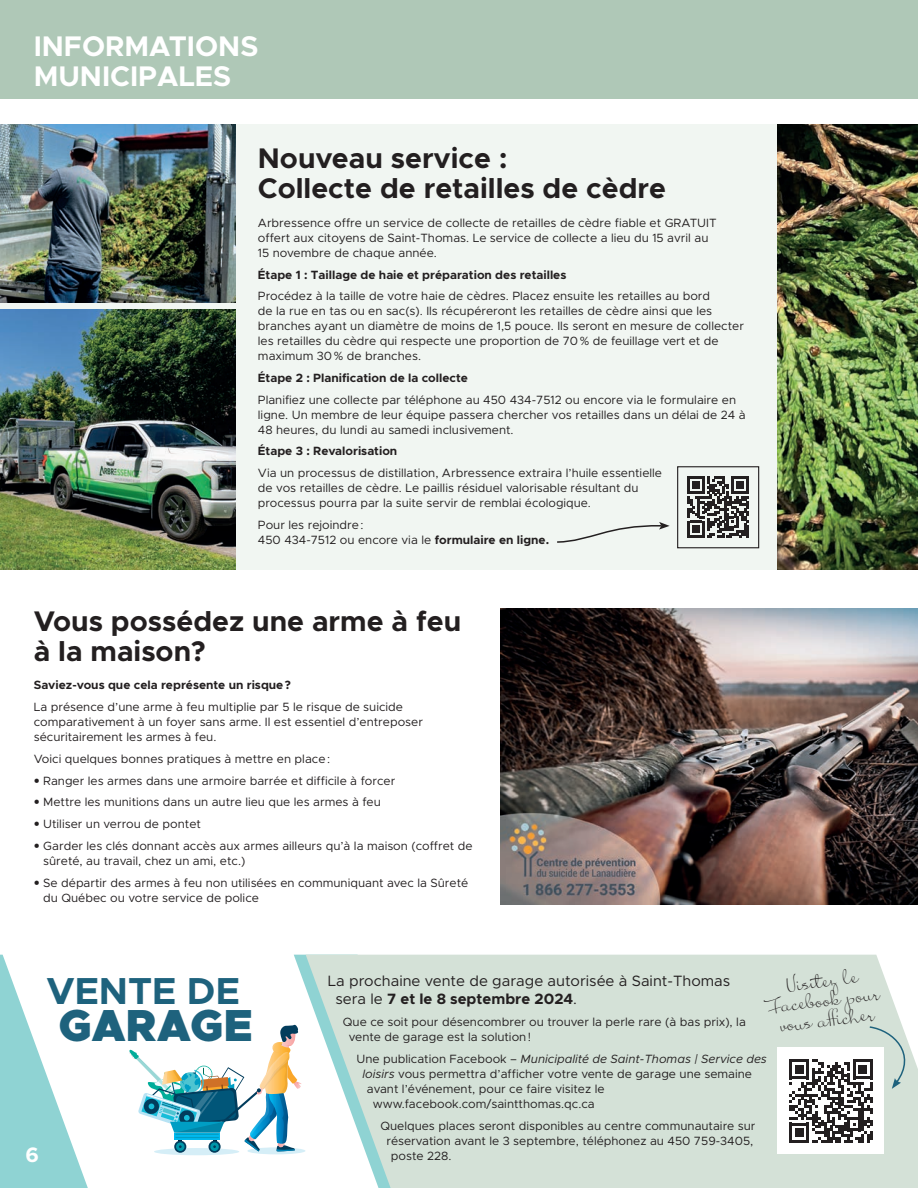
<style>
.page{position:relative;width:918px;height:1188px;background:#fff}
.page>*{position:absolute;margin:0;border:0;box-sizing:border-box;transform-origin:0 0}
.t1{font:900 45.15px "Metropolis";color:#1e627d}
.t2{font:700 37.8px "Metropolis";color:#1e627d}
.t3{font:700 28.5px/30px "Metropolis";color:#231f20}
.t4{font:700 28.5px/30px "Metropolis";color:#fff}
.t5{font:700 21px "Metropolis";color:#fff}
.t6{font:18.75px/19.5px "Mrs Blackfort Pro";color:#231f20;text-align:center}
.t7{font:15px/18px "Metropolis";color:#231f20}
.t8{font:12px/15px "Metropolis";color:#231f20}
.t9{font:700 12px "Metropolis";color:#231f20}
.t10{font:italic 12px "Metropolis";color:#231f20}
.s1{font-weight:700}
.s2{font-family:"Avenir";font-weight:900}
.s3{font-style:normal}
.s4{font-style:italic}
</style>
<div class="page">
<div style="left:0;top:0;width:918px;height:99px;background:#afc8b7"></div>
<svg style="left:0;top:955px;width:88px;height:233px"></svg>
<div style="left:442px;top:955px;width:476px;height:233px;background:#d4e1d7"></div>
<svg style="left:129px;top:955px;width:313px;height:233px"></svg>
<div style="left:778px;top:1048px;width:106px;height:106px;background:#fff"></div>
<svg style="left:789px;top:1025px;width:128px;height:118px"></svg>
<div style="left:0;top:124px;width:918px;height:446px;background:#f1f6f2"></div>
<svg style="left:687px;top:477px;width:62px;height:61px"></svg>
<div style="left:677px;top:466px;width:82px;height:82px;border:1px solid #231f20"></div>
<img style="left:778px;top:124px;width:140px;height:446px">
<svg style="left:557px;top:522px;width:113px;height:21px"></svg>
<img style="left:0;top:124px;width:235px;height:178px">
<img style="left:0;top:310px;width:235px;height:260px">
<img style="left:500px;top:608px;width:418px;height:297px">
<h3 class="t4" style="left:34px;top:32px;width:226px">INFORMATIONS<br>MUNICIPALES</h3>
<h3 class="t3" style="left:258px;top:143px;width:410px">Nouveau service :<br>Collecte de retailles de cèdre</h3>
<p class="t8" style="left:258px;top:215px;width:460px">Arbressence offre un service de collecte de retailles de cèdre fiable et GRATUIT offert aux citoyens de Saint-Thomas. Le service de collecte a lieu du 15 avril au<br>15 novembre de chaque année.</p>
<p class="t9" style="left:258px;top:267px;width:310px">Étape 1 : Taillage de haie et préparation des retailles</p>
<p class="t8" style="left:258px;top:289px;width:488px">Procédez à la taille de votre haie de cèdres. Placez ensuite les retailles au bord<br>de la rue en tas ou en sac(s). Ils récupéreront les retailles de cèdre ainsi que les branches ayant un diamètre de moins de 1,5 pouce. Ils seront en mesure de collecter les retailles du cèdre qui respecte une proportion de 70% de feuillage vert et de maximum 30% de branches.</p>
<p class="t9" style="left:258px;top:370px;width:212px">Étape 2 : Planification de la collecte</p>
<p class="t8" style="left:258px;top:392px;width:489px">Planifiez une collecte par téléphone au 450 434-7512 ou encore via le formulaire en ligne. Un membre de leur équipe passera chercher vos retailles dans un délai de 24 à<br>48 heures, du lundi au samedi inclusivement.</p>
<p class="t9" style="left:258px;top:444px;width:141px">Étape 3 : Revalorisation</p>
<p class="t8" style="left:258px;top:466px;width:406px">Via un processus de distillation, Arbressence extraira l’huile essentielle de vos retailles de cèdre. Le paillis résiduel valorisable résultant du processus pourra par la suite servir de remblai écologique.</p>
<p class="t8" style="left:258px;top:517px;width:293px">Pour les rejoindre:<br>450 434-7512 ou encore via le <span class="s1">formulaire en ligne.</span></p>
<h3 class="t3" style="left:34px;top:606px;width:429px">Vous possédez une arme à feu à la maison?</h3>
<p class="t9" style="left:34px;top:678px;width:259px">Saviez-vous que cela représente un risque?</p>
<p class="t8" style="left:34px;top:699px;width:391px">La présence d’une arme à feu multiplie par 5 le risque de suicide comparativement à un foyer sans arme. Il est essentiel d’entreposer sécuritairement les armes à feu.</p>
<p class="t8" style="left:34px;top:751px;width:298px">Voici quelques bonnes pratiques à mettre en place:</p>
<p class="t8" style="left:34px;top:773px;width:363px"><span class="s2">•</span> Ranger les armes dans une armoire barrée et difficile à forcer</p>
<p class="t8" style="left:34px;top:795px;width:349px"><span class="s2">•</span> Mettre les munitions dans un autre lieu que les armes à feu</p>
<p class="t8" style="left:34px;top:816px;width:169px"><span class="s2">•</span> Utiliser un verrou de pontet</p>
<p class="t8" style="left:43px;top:838px;width:431px;text-indent:-9px"><span class="s2">•</span> Garder les clés donnant accès aux armes ailleurs qu’à la maison (coffret de sûreté, au travail, chez un ami, etc.)</p>
<p class="t8" style="left:43px;top:875px;width:427px;text-indent:-9px"><span class="s2">•</span> Se départir des armes à feu non utilisées en communiquant avec la Sûreté du Québec ou votre service de police</p>
<h3 class="t5" style="left:26px;top:1141px;width:15px">6</h3>
<h3 class="t6" style="left:761px;top:978px;width:118px;rotate:-7deg">Visitez le<br>Facebook pour vous afficher</h3>
<h2 class="t2" style="left:46px;top:967px;width:195px">VENTE DE</h2>
<p class="t7" style="left:335px;top:972px;width:396px;text-indent:-8px">La prochaine vente de garage autorisée à Saint-Thomas sera le <span class="s1">7 et le 8 septembre 2024</span>.</p>
<p class="t8" style="left:349px;top:1014px;width:398px;text-indent:-6px">Que ce soit pour désencombrer ou trouver la perle rare (à bas prix), la vente de garage est la solution!</p>
<p class="t10" style="left:356px;top:1051px;width:412px"><span class="s3">Une publication Facebook –</span> Municipalité de Saint-Thomas | Service des</p>
<p class="t8" style="left:362px;top:1066px;width:391px"><span class="s4">loisirs</span> vous permettra d’afficher votre vente de garage une semaine</p>
<p class="t8" style="left:367px;top:1081px;width:239px">avant l’événement, pour ce faire visitez le</p>
<p class="t8" style="left:373px;top:1096px;width:223px">www.facebook.com/saintthomas.qc.ca</p>
<p class="t8" style="left:380px;top:1118px;width:377px">Quelques places seront disponibles au centre communautaire sur</p>
<p class="t8" style="left:386px;top:1133px;width:368px">réservation avant le 3 septembre, téléphonez au 450 759-3405,</p>
<p class="t8" style="left:391px;top:1148px;width:62px">poste 228.</p>
<h1 class="t1" style="left:58px;top:996px;width:196px">GARAGE</h1>
</div>
